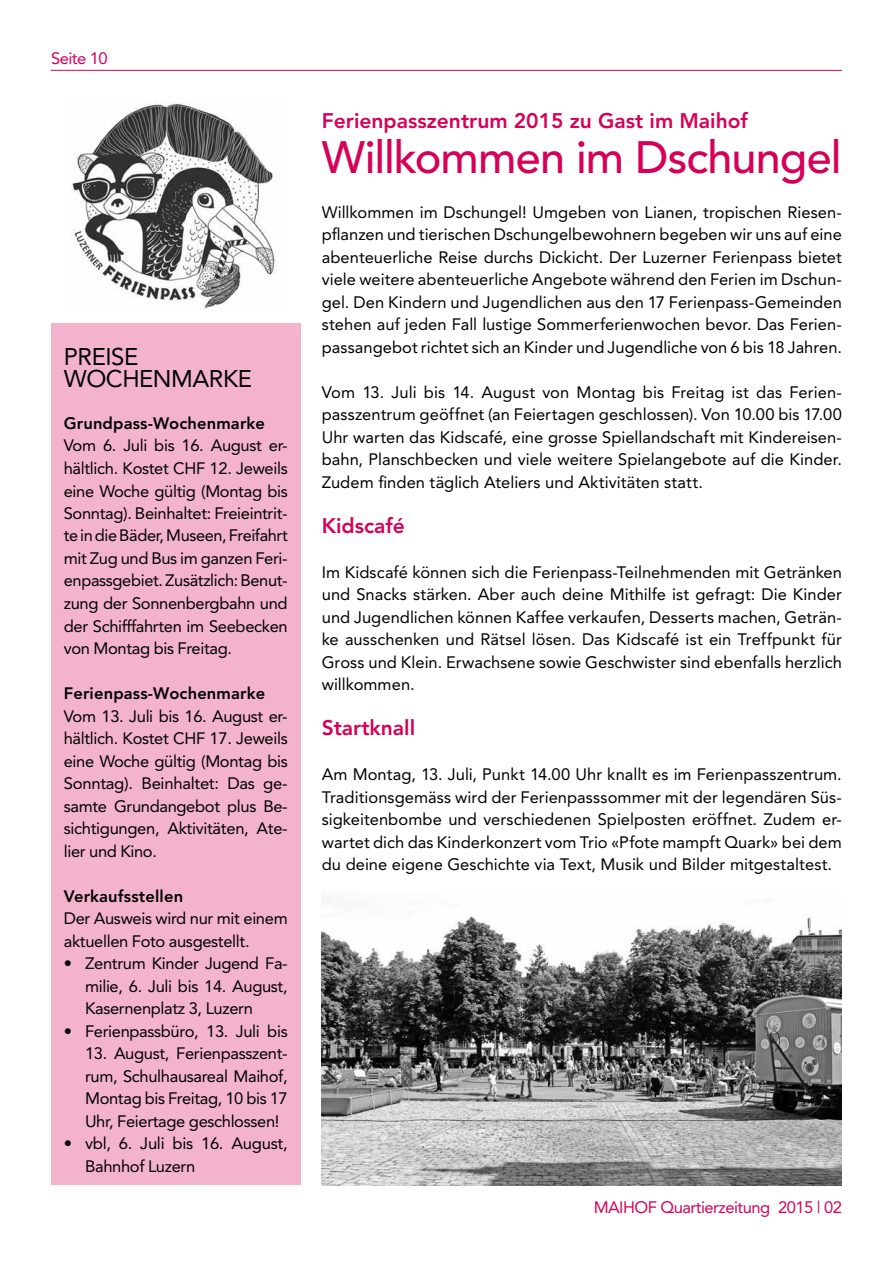
<style>
.page{position:relative;width:893px;height:1263px;background:#fff}
.page>*{position:absolute;margin:0;border:0;box-sizing:border-box;transform-origin:0 0}
.t1{font:500 45px "Avenir";letter-spacing:-.02em;color:#d60057}
.t2{font:24px/22.5px "Avenir";letter-spacing:-.02em;color:#000}
.t3{font:800 21px "Avenir";color:#d60057}
.t4{font:16.5px/22.5px "Avenir";letter-spacing:-.02em;color:#000;text-align:justify}
.t5{font:800 16.5px "Avenir";letter-spacing:.01em;color:#000}
.t6{font:16.5px "Avenir";letter-spacing:-.03em;color:#d60057}
</style>
<div class="page">
<hr style="left:51px;top:70px;width:791px;height:1px;background:#d60057">
<div style="left:51px;top:323px;width:249px;height:861px;background:#f3b3cd"></div>
<img style="left:71px;top:102px;width:206px;height:207px">
<img style="left:322px;top:916px;width:520px;height:269px">
<p class="t6" style="left:51px;top:48px;width:58px">Seite 10</p>
<h2 class="t2" style="left:64px;top:345px;width:190px">PREISE<br>WOCHENMARKE</h2>
<p class="t5" style="left:64px;top:413px;width:203px">Grundpass-Wochenmarke</p>
<p class="t4" style="left:64px;top:434px;width:226px">Vom 6. Juli bis 16. August er&shy;hältlich. Kostet CHF 12. Jeweils eine Woche gültig (Montag bis Sonntag). Beinhaltet: Freieintrit&shy;te in die Bäder, Museen, Freifahrt mit Zug und Bus im ganzen Feri&shy;enpassgebiet. Zusätzlich: Benut&shy;zung der Sonnenbergbahn und der Schifffahrten im Seebecken von Montag bis Freitag.</p>
<p class="t5" style="left:64px;top:683px;width:203px">Ferienpass-Wochenmarke</p>
<p class="t4" style="left:64px;top:705px;width:225px">Vom 13. Juli bis 16. August er&shy;hältlich. Kostet CHF 17. Jeweils eine Woche gültig (Montag bis Sonntag). Beinhaltet: Das ge&shy;samte Grundangebot plus Be&shy;sichtigungen, Aktivitäten, Ate&shy;lier und Kino.</p>
<p class="t5" style="left:64px;top:886px;width:121px">Verkaufsstellen</p>
<p class="t4" style="left:64px;top:907px;width:225px">Der Ausweis wird nur mit einem aktuellen Foto ausgestellt.</p>
<p class="t4" style="left:85px;top:952px;width:204px;text-indent:-21px">• Zentrum Kinder Jugend Fa&shy;milie, 6. Juli bis 14. August, Kasernenplatz 3, Luzern</p>
<p class="t4" style="left:64px;top:1020px;width:225px">• Ferienpassbüro, 13. Juli bis</p>
<p class="t4" style="left:85px;top:1042px;width:204px">13. August, Ferienpasszent&shy;rum, Schulhausareal Maihof, Montag bis Freitag, 10 bis 17<br>Uhr, Feiertage geschlossen!</p>
<p class="t4" style="left:85px;top:1132px;width:204px;text-indent:-21px">• vbl, 6. Juli bis 16. August,<br>Bahnhof Luzern</p>
<p class="t3" style="left:322px;top:108px;width:428px">Ferienpasszentrum 2015 zu Gast im Maihof</p>
<h1 class="t1" style="left:322px;top:131px;width:521px">Willkommen im Dschungel</h1>
<p class="t4" style="left:322px;top:201px;width:522px">Willkommen im Dschungel! Umgeben von Lianen, tropischen Riesen&shy;pflanzen und tierischen Dschungelbewohnern begeben wir uns auf eine abenteuerliche Reise durchs Dickicht. Der Luzerner Ferienpass bietet viele weitere abenteuerliche Angebote während den Ferien im Dschun&shy;gel. Den Kindern und Jugendlichen aus den 17 Ferienpass-Gemeinden stehen auf jeden Fall lustige Sommerferienwochen bevor. Das Ferien&shy;passangebot richtet sich an Kinder und Jugendliche von 6 bis 18 Jahren.</p>
<p class="t4" style="left:322px;top:381px;width:522px">Vom 13. Juli bis 14. August von Montag bis Freitag ist das Ferien&shy;passzentrum geöffnet (an Feiertagen geschlossen). Von 10.00 bis 17.00<br>Uhr warten das Kidscafé, eine grosse Spiellandschaft mit Kindereisen&shy;bahn, Planschbecken und viele weitere Spielangebote auf die Kinder.<br>Zudem finden täglich Ateliers und Aktivitäten statt.</p>
<p class="t3" style="left:322px;top:513px;width:85px">Kidscafé</p>
<p class="t4" style="left:322px;top:561px;width:522px">Im Kidscafé können sich die Ferienpass-Teilnehmenden mit Getränken und Snacks stärken. Aber auch deine Mithilfe ist gefragt: Die Kinder und Jugendlichen können Kaffee verkaufen, Desserts machen, Geträn&shy;ke ausschenken und Rätsel lösen. Das Kidscafé ist ein Treffpunkt für Gross und Klein. Erwachsene sowie Geschwister sind ebenfalls herzlich willkommen.</p>
<p class="t3" style="left:322px;top:715px;width:95px">Startknall</p>
<p class="t4" style="left:322px;top:763px;width:522px">Am Montag, 13. Juli, Punkt 14.00 Uhr knallt es im Ferienpasszentrum.<br>Traditionsgemäss wird der Ferienpasssommer mit der legendären Süs&shy;sigkeitenbombe und verschiedenen Spielposten eröffnet. Zudem er&shy;wartet dich das Kinderkonzert vom Trio «Pfote mampft Quark» bei dem du deine eigene Geschichte via Text, Musik und Bilder mitgestaltest.</p>
<p class="t6" style="left:594px;top:1198px;width:250px">MAIHOF Quartierzeitung 2015 | 02</p>
</div>
